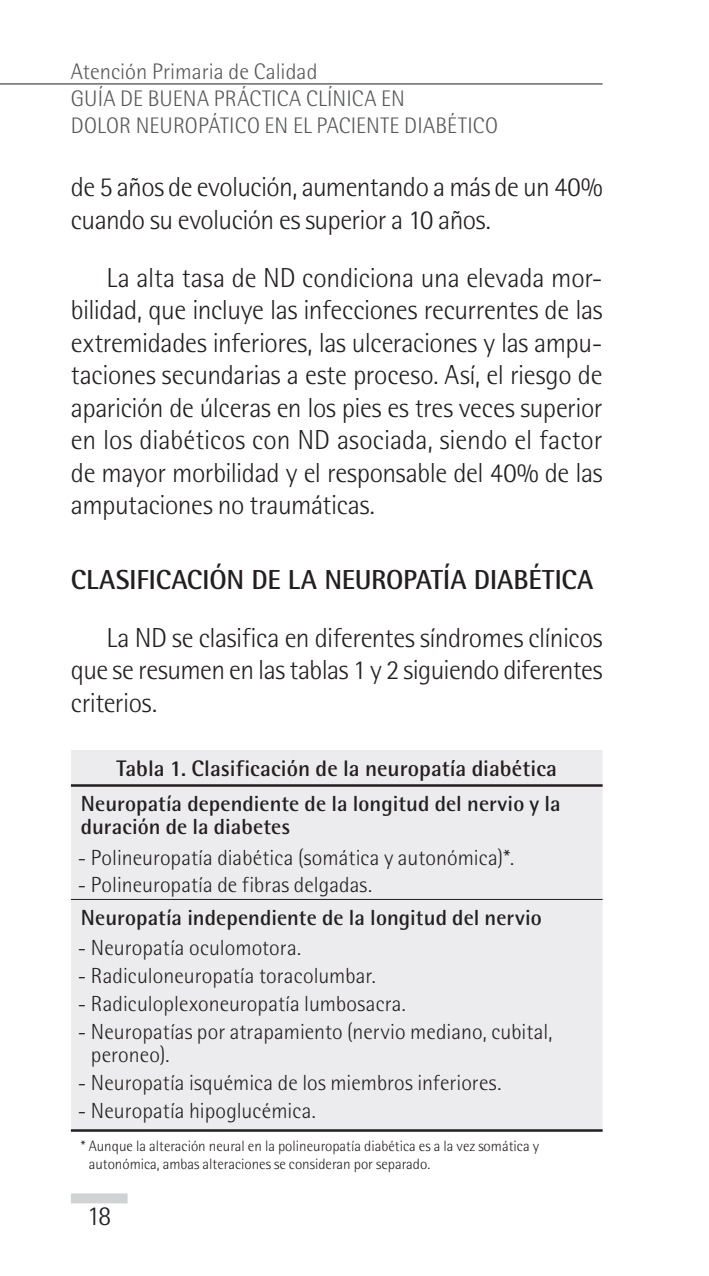
<style>
.page{position:relative;width:709px;height:1276px;background:#fff}
.page>*{position:absolute;margin:0;border:0;box-sizing:border-box;transform-origin:0 0}
.t1{font:300 27.5px/32.5px "Rotis Semi Sans Std";letter-spacing:-.02em;color:#231f20;text-align:justify}
.t2{font:700 27.5px "Rotis Semi Sans Std";letter-spacing:-.01em;color:#231f20}
.t3{font:300 22.5px "Rotis Semi Sans Std";color:#57585a}
.t4{font:700 22.5px "Rotis Semi Sans Std";color:#231f20}
.t5{font:300 22px/23px "Rotis Semi Sans Std";letter-spacing:.005em;color:#231f20}
.t6{font:700 22px/23px "Rotis Semi Sans Std";color:#231f20}
.t7{font:300 15px/18px "Rotis Semi Sans Std";color:#231f20}
</style>
<div class="page">
<hr style="left:0;top:83px;width:602px;height:1px;background:#231f20">
<div style="left:71px;top:1193px;width:57px;height:10px;background:#d1d2d4"></div>
<div style="left:71px;top:750px;width:531px;height:379px;background:#ececee"></div>
<hr style="left:71px;top:899px;width:531px;height:1px;background:#231f20">
<hr style="left:71px;top:1129px;width:531px;height:2px;background:#231f20">
<hr style="left:71px;top:784px;width:531px;height:3px;background:#231f20">
<p class="t3" style="left:71px;top:59px;width:248px">Atención Primaria de Calidad</p>
<p class="t3" style="left:-21px;top:86px;width:36px">g</p>
<p class="t3" style="left:84px;top:86px;width:77px">UÍa de buena</p>
<p class="t3" style="left:214px;top:86px;width:47px">práctica</p>
<p class="t3" style="left:306px;top:86px;width:11px">clínica</p>
<p class="t3" style="left:381px;top:86px;width:11px">en</p>
<p class="t3" style="left:71px;top:113px;width:13px">dolo</p>
<p class="t3" style="left:119px;top:113px;width:112px">r neu ropático</p>
<p class="t3" style="left:264px;top:113px;width:63px">enelpaciente</p>
<p class="t3" style="left:404px;top:113px;width:11px">diab</p>
<p class="t3" style="left:447px;top:113px;width:22px">ético</p>
<p class="t1" style="left:71px;top:171px;width:533px">de 5 años de evolución, aumentando a más de un 40% cuando su evolución es superior a 10 años.</p>
<p class="t1" style="left:71px;top:261px;width:533px;text-indent:35px">La alta tasa de ND condiciona una elevada mor&shy;bilidad, que incluye las infecciones recurrentes de las extremidades inferiores, las ulceraciones y las ampu&shy;taciones secundarias a este proceso. Así, el riesgo de aparición de úlceras en los pies es tres veces superior en los diabéticos con ND asociada, siendo el factor de mayor morbilidad y el responsable del 40% de las amputaciones no traumáticas.</p>
<p class="t2" style="left:71px;top:562px;width:524px">Clasifi caci ón de la neuropatía diabéti ca</p>
<p class="t1" style="left:71px;top:621px;width:533px;text-indent:35px">La ND se clasifica en diferentes síndromes clínicos que se resumen en las tablas 1 y 2 siguiendo diferentes criterios.</p>
<p class="t4" style="left:116px;top:754px;width:442px">Tabla 1. Clasificación de la neuropatía diabética</p>
<p class="t6" style="left:81px;top:791px;width:481px">Neuropatía dependiente de la longitud del nervio y la duración de la diabetes</p>
<p class="t5" style="left:78px;top:845px;width:438px">- Polineuropatía diabética (somática y autonómica)*.</p>
<p class="t5" style="left:78px;top:873px;width:296px">- Polineuropatía de fibras delgadas.</p>
<p class="t6" style="left:81px;top:905px;width:462px">Neuropatía independiente de la longitud del nervio</p>
<p class="t5" style="left:78px;top:936px;width:225px">- Neuropatía oculomotora.</p>
<p class="t5" style="left:78px;top:964px;width:299px">- Radiculoneuropatía toracolumbar.</p>
<p class="t5" style="left:78px;top:992px;width:329px">- Radiculoplexoneuropatía lumbosacra.</p>
<p class="t5" style="left:91px;top:1020px;width:463px;text-indent:-13px">- Neuropatías por atrapamiento (nervio mediano, cubital, peroneo).</p>
<p class="t5" style="left:78px;top:1071px;width:425px">- Neuropatía isquémica de los miembros inferiores.</p>
<p class="t5" style="left:78px;top:1098px;width:239px">- Neuropatía hipoglucémica.</p>
<p class="t7" style="left:89px;top:1136px;width:452px;text-indent:-8px">* Aunque la alteración neural en la polineuropatía diabética es a la vez somática y autonómica, ambas alteraciones se consideran por separado.</p>
<p class="t1" style="left:87px;top:1199px;width:26px">18</p>
</div>
